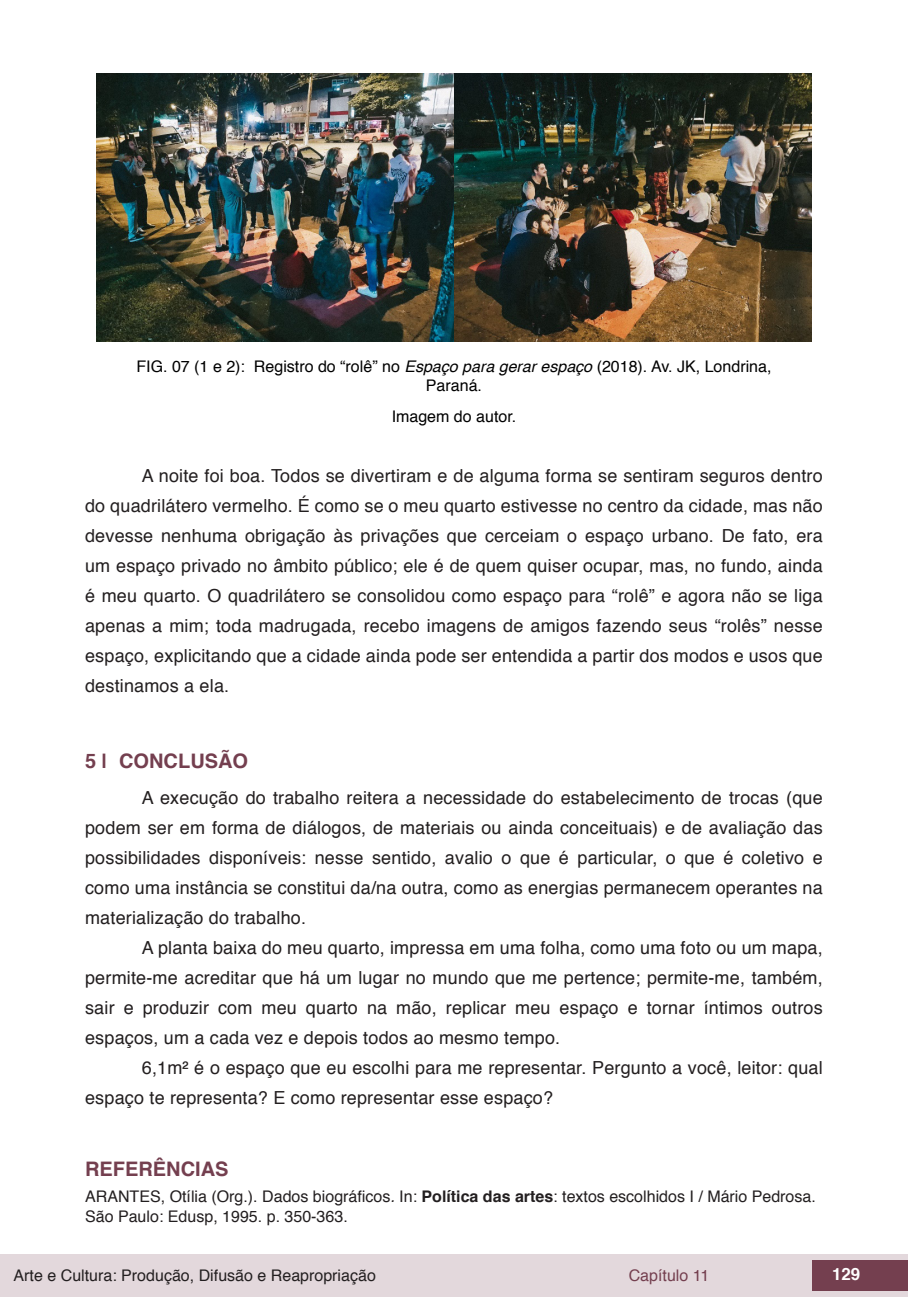
<style>
.page{position:relative;width:908px;height:1304px;background:#fff}
.page>*{position:absolute;margin:0;border:0;box-sizing:border-box;transform-origin:0 0}
.TITULOS{font:700 20px "Helvetica";color:#743f4f}
.txt{font:18px/30px "Helvetica";letter-spacing:.01em;color:#231f20;text-align:justify}
.t1{font:700 16.8px "Helvetica";color:#fff}
.referencias_finais{font:16px/20px "Helvetica";color:#231f20}
.imagens_graf_tab{font:16px/19.2px "Helvetica";color:#000;text-align:center}
.t2{font:16px "Helvetica";color:#743f4f}
.s1{font-style:italic}
.s2{font-weight:700}
</style>
<div class="page">
<div style="left:0;top:1254px;width:906px;height:43px;background:#e3d8dc"></div>
<div style="left:812px;top:1261px;width:95px;height:30px;background:#743f4f"></div>
<img style="left:97px;top:74px;width:713px;height:267px">
<p class="imagens_graf_tab" style="left:136px;top:357px;width:636px">FIG. 07 (1 e 2): Registro do “rolê” no <span class="s1">Espaço para gerar espaço</span> (2018). Av. JK, Londrina,<br>Paraná.</p>
<p class="imagens_graf_tab" style="left:391px;top:407px;width:126px">Imagem do autor.</p>
<p class="txt" style="left:85px;top:461px;width:738px;text-indent:57px">A noite foi boa. Todos se divertiram e de alguma forma se sentiram seguros dentro do quadrilátero vermelho. É como se o meu quarto estivesse no centro da cidade, mas não devesse nenhuma obrigação às privações que cerceiam o espaço urbano. De fato, era um espaço privado no âmbito público; ele é de quem quiser ocupar, mas, no fundo, ainda é meu quarto. O quadrilátero se consolidou como espaço para “rolê” e agora não se liga apenas a mim; toda madrugada, recebo imagens de amigos fazendo seus “rolês” nesse espaço, explicitando que a cidade ainda pode ser entendida a partir dos modos e usos que destinamos a ela.</p>
<p class="TITULOS" style="left:85px;top:745px;width:164px">5 | CONCLUSÃO</p>
<p class="txt" style="left:85px;top:783px;width:738px;text-indent:57px">A execução do trabalho reitera a necessidade do estabelecimento de trocas (que podem ser em forma de diálogos, de materiais ou ainda conceituais) e de avaliação das possibilidades disponíveis: nesse sentido, avalio o que é particular, o que é coletivo e como uma instância se constitui da/na outra, como as energias permanecem operantes na materialização do trabalho.</p>
<p class="txt" style="left:85px;top:933px;width:738px;text-indent:57px">A planta baixa do meu quarto, impressa em uma folha, como uma foto ou um mapa, permite-me acreditar que há um lugar no mundo que me pertence; permite-me, também, sair e produzir com meu quarto na mão, replicar meu espaço e tornar íntimos outros espaços, um a cada vez e depois todos ao mesmo tempo.</p>
<p class="txt" style="left:85px;top:1053px;width:738px;text-indent:57px">6,1m² é o espaço que eu escolhi para me representar. Pergunto a você, leitor: qual espaço te representa? E como representar esse espaço?</p>
<p class="TITULOS" style="left:85px;top:1153px;width:145px">REFERÊNCIAS</p>
<p class="referencias_finais" style="left:85px;top:1187px;width:732px">ARANTES, Otília (Org.). Dados biográficos<span class="s1">.</span> In: <span class="s2">Política das artes</span>: textos escolhidos I / Mário Pedrosa.<br>São Paulo: Edusp, 1995. p. 350-363.</p>
<p class="referencias_finais" style="left:14px;top:1266px;width:363px">Arte e Cultura: Produção, Difusão e Reapropriação</p>
<p class="t2" style="left:628px;top:1263px;width:82px">Capítulo 11</p>
<p class="t1" style="left:831px;top:1261px;width:30px">129</p>
</div>
